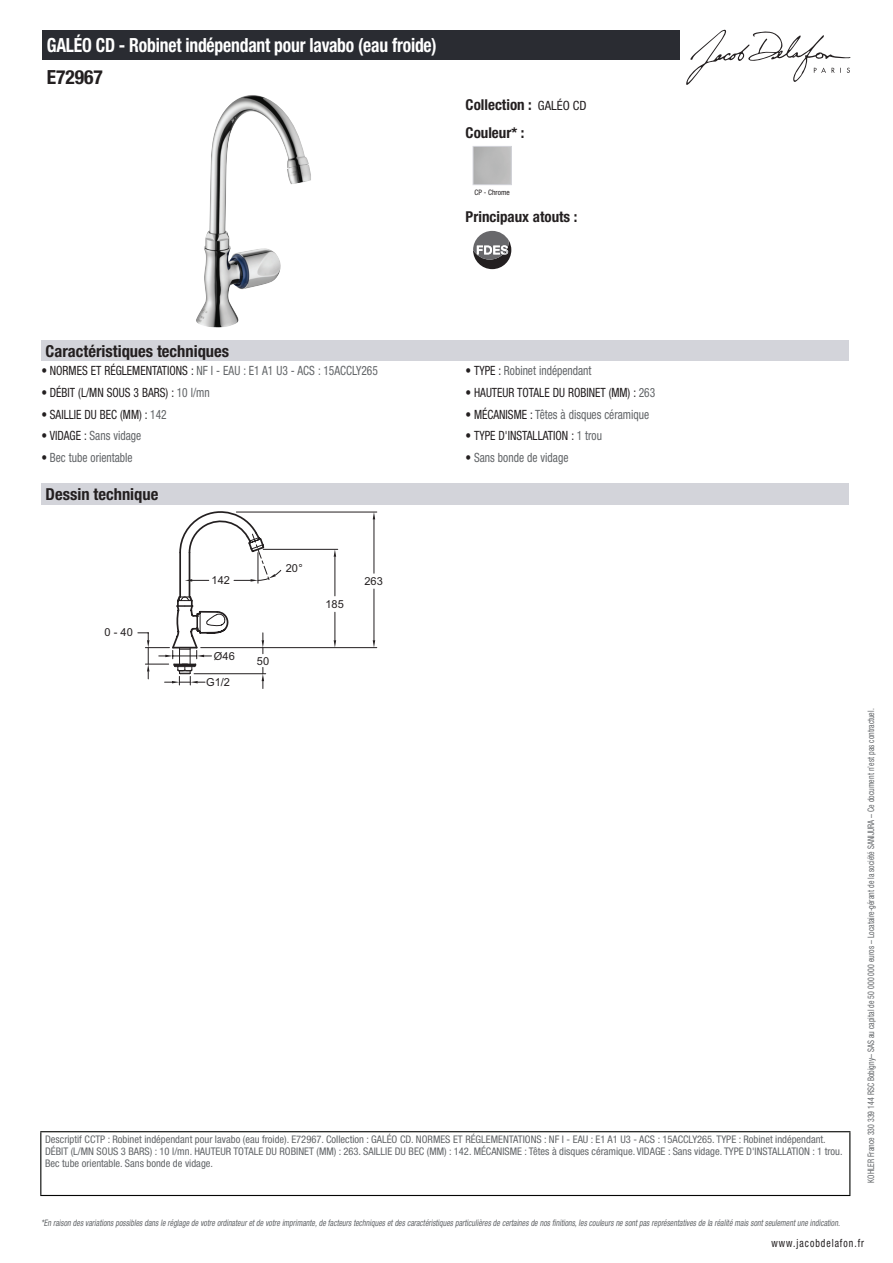
<style>
.page{position:relative;width:893px;height:1263px;background:#fff}
.page>*{position:absolute;margin:0;border:0;box-sizing:border-box;transform-origin:0 0}
.t1{font:700 condensed 19.5px "Helvetica Neue LT Std";letter-spacing:-.01em;color:#fff;scale:.9 1}
.t2{font:700 condensed 19.5px "Helvetica Neue LT Std";color:#231f20}
.t3{font:700 condensed 16.5px "Helvetica Neue LT Std";color:#231f20}
.t4{font:700 condensed 15px/27.8px "Helvetica Neue LT Std";color:#231f20}
.t5{font:condensed 12.75px "Helvetica Neue LT Std";color:#626568;scale:.9 1}
.t6{font:condensed 12.75px "Helvetica Neue LT Std";color:#231f20;scale:.9 1}
.t7{font:condensed 11.25px "Helvetica Neue LT Std";letter-spacing:.1em;color:#231f20;scale:.87 1}
.t8{font:11.1px "Arial";color:#231f20}
.t9{font:condensed 10.5px/12px "Helvetica Neue LT Std";color:#626568}
.t10{font:italic condensed 9px "Helvetica Neue LT Std";color:#626568;scale:.87 1}
.t11{font:condensed 9px "Helvetica Neue LT Std";color:#626568;scale:.87 1}
.t12{font:condensed 7.5px "Helvetica Neue LT Std";color:#231f20}
.s1{font-weight:400;font-size:12.75px}
.s2{color:#231f20}
.s3{color:#626568}
</style>
<div class="page">
<svg style="left:686px;top:30px;width:164px;height:55px"></svg>
<img style="left:196px;top:95px;width:115px;height:233px">
<div style="left:473px;top:146px;width:39px;height:39px;border:1px solid #d3d4da"></div>
<svg style="left:473px;top:231px;width:38px;height:38px"></svg>
<div style="left:41px;top:340px;width:808px;height:21px;background:#d3d4da"></div>
<div style="left:41px;top:483px;width:808px;height:22px;background:#d3d4da"></div>
<hr style="left:263px;top:549px;width:75px;height:1px;background:#231f20">
<hr style="left:335px;top:557px;width:1px;height:39px;background:#231f20">
<svg style="left:334px;top:612px;width:2px;height:35px"></svg>
<svg style="left:334px;top:549px;width:2px;height:8px"></svg>
<hr style="left:201px;top:647px;width:176px;height:1px;background:#231f20">
<hr style="left:236px;top:512px;width:141px;height:1px;background:#231f20">
<hr style="left:374px;top:589px;width:1px;height:51px;background:#231f20">
<hr style="left:374px;top:519px;width:1px;height:54px;background:#231f20">
<svg style="left:373px;top:640px;width:2px;height:8px"></svg>
<svg style="left:373px;top:512px;width:2px;height:7px"></svg>
<svg style="left:137px;top:511px;width:145px;height:178px"></svg>
<div style="left:43px;top:30px;width:637px;height:30px;background:#2a2c32"></div>
<hr style="left:40px;top:1131px;width:810px;height:1px;background:#040503">
<hr style="left:40px;top:1132px;width:1px;height:63px;background:#040503">
<hr style="left:849px;top:1132px;width:1px;height:63px;background:#040503">
<hr style="left:40px;top:1195px;width:810px;height:1px;background:#040503">
<h1 class="t1" style="left:47px;top:33px;width:435px">GALÉO CD - Robinet indépendant pour lavabo (eau froide)</h1>
<h1 class="t2" style="left:47px;top:65px;width:58px">E72967</h1>
<h3 class="t4" style="left:466px;top:90px;width:122px">Collection : <span class="s1">GALÉO CD<br></span>Couleur* :</h3>
<p class="t12" style="left:474px;top:188px;width:37px">CP - Chrome</p>
<h3 class="t4" style="left:466px;top:203px;width:113px">Principaux atouts :</h3>
<h2 class="t3" style="left:46px;top:341px;width:185px">Caractéristiques techniques</h2>
<p class="t5" style="left:41px;top:363px;width:375px"><span class="s2">• NORMES ET RÉGLEMENTATIONS :</span> NF I - EAU : E1 A1 U3 - ACS : 15ACCLY265</p>
<p class="t5" style="left:466px;top:363px;width:141px"><span class="s2">• TYPE :</span> Robinet indépendant</p>
<p class="t6" style="left:41px;top:385px;width:189px">• DÉBIT (L/MN SOUS 3 BARS) : <span class="s3">10 l/mn</span></p>
<p class="t6" style="left:466px;top:385px;width:212px">• HAUTEUR TOTALE DU ROBINET (MM) : <span class="s3">263</span></p>
<p class="t6" style="left:41px;top:407px;width:141px">• SAILLIE DU BEC (MM) : <span class="s3">142</span></p>
<p class="t5" style="left:466px;top:407px;width:206px"><span class="s2">• MÉCANISME :</span> Têtes à disques céramique</p>
<p class="t5" style="left:41px;top:428px;width:113px"><span class="s2">• VIDAGE :</span> Sans vidage</p>
<p class="t6" style="left:466px;top:428px;width:153px">• TYPE D'INSTALLATION : <span class="s3">1 trou</span></p>
<p class="t5" style="left:41px;top:450px;width:103px"><span class="s2">•</span> Bec tube orientable</p>
<p class="t5" style="left:466px;top:450px;width:116px"><span class="s2">•</span> Sans bonde de vidage</p>
<h2 class="t3" style="left:46px;top:484px;width:114px">Dessin technique</h2>
<p class="t8" style="left:105px;top:625px;width:30px">0 - 40</p>
<p class="t8" style="left:212px;top:573px;width:20px">142</p>
<p class="t8" style="left:286px;top:560px;width:19px">20°</p>
<p class="t8" style="left:214px;top:649px;width:22px">Ø46</p>
<p class="t8" style="left:206px;top:675px;width:25px">G1/2</p>
<p class="t8" style="left:257px;top:653px;width:14px">50</p>
<p class="t8" style="left:325px;top:597px;width:20px">185</p>
<p class="t8" style="left:364px;top:574px;width:20px">263</p>
<p class="t9" style="left:45px;top:1134px;width:799px">Descriptif CCTP : Robinet indépendant pour lavabo (eau froide). E72967. Collection : GALÉO CD. NORMES ET RÉGLEMENTATIONS : NF I - EAU : E1 A1 U3 - ACS : 15ACCLY265. TYPE : Robinet indépendant.<br>DÉBIT (L/MN SOUS 3 BARS) : 10 l/mn. HAUTEUR TOTALE DU ROBINET (MM) : 263. SAILLIE DU BEC (MM) : 142. MÉCANISME : Têtes à disques céramique. VIDAGE : Sans vidage. TYPE D'INSTALLATION : 1 trou.<br>Bec tube orientable. Sans bonde de vidage.</p>
<p class="t11" style="left:866px;top:1183px;width:547px;rotate:-90deg">KOHLER France 330 339 144 RSC Bobigny– SAS au capital de 50 000 000 euros – Locataire-gérant de la société SANIJURA – Ce document n’est pas contractuel.</p>
<p class="t10" style="left:41px;top:1217px;width:922px">*En raison desvariationspossiblesdansle réglage de votre ordinateuretde votre imprimante,de facteurstechniquesetdescaractéristiquesparticulièresde certainesde nosfinitions,lescouleursne sontpasreprésentativesde la réalité maissontseulementune indication.</p>
<p class="t7" style="left:772px;top:1237px;width:108px">www.jacobdelafon.fr</p>
</div>
